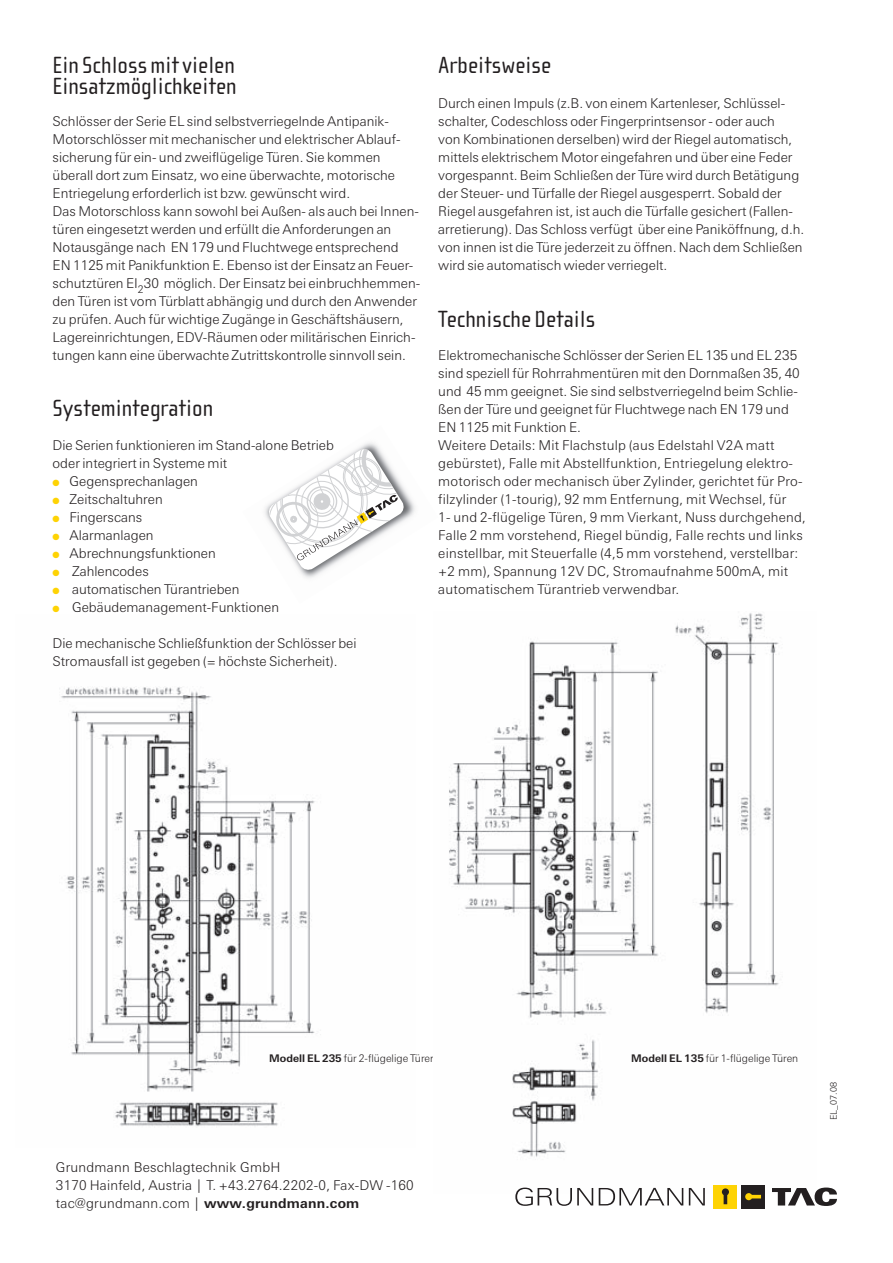
<style>
.page{position:relative;width:893px;height:1263px;background:#fff}
.page>*{position:absolute;margin:0;border:0;box-sizing:border-box;transform-origin:0 0}
.t1{font:24px/21px "Cholla Sans";color:#231f20}
.t2{font:300 13.5px/18px "Linotype Univers Basic";color:#231f20}
.t3{font:300 10.5px "Linotype Univers Basic";color:#231f20}
.t4{font:300 9px "Linotype Univers Basic";color:#231f20}
.s1{color:#fed304}
.s2{font-weight:700}
</style>
<div class="page">
<img style="left:59px;top:687px;width:262px;height:439px">
<img style="left:449px;top:613px;width:330px;height:581px">
<svg style="left:265px;top:442px;width:150px;height:136px"></svg>
<svg style="left:515px;top:1188px;width:189px;height:18px"></svg>
<div style="left:741px;top:1185px;width:24px;height:23px;background:#231f20"></div>
<svg style="left:745px;top:1193px;width:16px;height:7px"></svg>
<div style="left:713px;top:1185px;width:24px;height:23px;background:#fed304"></div>
<svg style="left:721px;top:1188px;width:8px;height:16px"></svg>
<svg style="left:772px;top:1188px;width:65px;height:18px"></svg>
<h1 class="t1" style="left:53px;top:57px;width:185px">Ein Schloss mit vielen<br>Einsatzmöglichkeiten</h1>
<p class="t2" style="left:53px;top:114px;width:369px">Schlösser der Serie EL sind selbstverriegelnde Antipanik-Motorschlösser mit mechanischer und elektrischer Ablauf&shy;sicherung für ein- und zweiflügelige Türen. Sie kommen überall dort zum Einsatz, wo eine überwachte, motorische Entriegelung erforderlich ist bzw. gewünscht wird.<br>Das Motorschloss kann sowohl bei Außen- als auch bei Innen&shy;türen eingesetzt werden und erfüllt die Anforderungen an Notausgänge nach EN 179 und Fluchtwege entsprechend<br>EN 1125 mit Panikfunktion E. Ebenso ist der Einsatz an Feuer&shy;schutztüren EI<sub>2</sub>30 möglich. Der Einsatz bei einbruchhemmen&shy;den Türen ist vom Türblatt abhängig und durch den Anwender zu prüfen. Auch für wichtige Zugänge in Geschäftshäusern, Lagereinrichtungen, EDV-Räumen oder militärischen Einrich&shy;tungen kann eine überwachte Zutrittskontrolle sinnvoll sein.</p>
<h1 class="t1" style="left:53px;top:399px;width:162px">Systemintegration</h1>
<p class="t2" style="left:53px;top:438px;width:283px">Die Serien funktionieren im Stand-alone Betrieb oder integriert in Systeme mit</p>
<p class="t2" style="left:53px;top:474px;width:147px"><span class="s1">●</span> Gegensprechanlagen</p>
<p class="t2" style="left:53px;top:492px;width:112px"><span class="s1">●</span> Zeitschaltuhren</p>
<p class="t2" style="left:53px;top:510px;width:91px"><span class="s1">●</span> Fingerscans</p>
<p class="t2" style="left:53px;top:528px;width:102px"><span class="s1">●</span> Alarmanlagen</p>
<p class="t2" style="left:53px;top:546px;width:165px"><span class="s1">●</span> Abrechnungsfunktionen</p>
<p class="t2" style="left:53px;top:564px;width:98px"><span class="s1">●</span> Zahlencodes</p>
<p class="t2" style="left:53px;top:582px;width:188px"><span class="s1">●</span> automatischen Türantrieben</p>
<p class="t2" style="left:53px;top:600px;width:228px"><span class="s1">●</span> Gebäudemanagement-Funktionen</p>
<p class="t2" style="left:53px;top:636px;width:305px">Die mechanische Schließfunktion der Schlösser bei<br>Stromausfall ist gegeben (= höchste Sicherheit).</p>
<h1 class="t1" style="left:438px;top:57px;width:114px">Arbeitsweise</h1>
<p class="t2" style="left:438px;top:96px;width:367px">Durch einen Impuls (z.B. von einem Kartenleser, Schlüssel&shy;schalter, Codeschloss oder Fingerprintsensor - oder auch<br>von Kombinationen derselben) wird der Riegel automatisch, mittels elektrischem Motor eingefahren und über eine Feder vorgespannt. Beim Schließen der Türe wird durch Betätigung der Steuer- und Türfalle der Riegel ausgesperrt. Sobald der Riegel ausgefahren ist, ist auch die Türfalle gesichert (Fallen&shy;arretierung). Das Schloss verfügt über eine Paniköffnung, d.h. von innen ist die Türe jederzeit zu öffnen. Nach dem Schließen wird sie automatisch wieder verriegelt.</p>
<h1 class="t1" style="left:438px;top:311px;width:159px">Technische Details</h1>
<p class="t2" style="left:438px;top:348px;width:369px">Elektromechanische Schlösser der Serien EL 135 und EL 235 sind speziell für Rohrrahmentüren mit den Dornmaßen 35, 40 und 45 mm geeignet. Sie sind selbstverriegelnd beim Schlie&shy;ßen der Türe und geeignet für Fluchtwege nach EN 179 und EN 1125 mit Funktion E.<br>Weitere Details: Mit Flachstulp (aus Edelstahl V2A matt gebürstet), Falle mit Abstellfunktion, Entriegelung elektro&shy;motorisch oder mechanisch über Zylinder, gerichtet für Pro&shy;filzylinder (1-tourig), 92 mm Entfernung, mit Wechsel, für<br>1- und 2-flügelige Türen, 9 mm Vierkant, Nuss durchgehend, Falle 2 mm vorstehend, Riegel bündig, Falle rechts und links einstellbar, mit Steuerfalle (4,5 mm vorstehend, verstellbar: +2 mm), Spannung 12V DC, Stromaufnahme 500mA, mit automatischem Türantrieb verwendbar.</p>
<p class="t3" style="left:269px;top:1054px;width:168px"><span class="s2">Modell EL 235</span> für 2-flügelige Türen</p>
<p class="t3" style="left:631px;top:1054px;width:168px"><span class="s2">Modell EL 135</span> für 1-flügelige Türen</p>
<p class="t2" style="left:56px;top:1160px;width:359px">Grundmann Beschlagtechnik GmbH<br>3170 Hainfeld, Austria | T. +43.2764.2202-0, Fax-DW -160 tac@grundmann.com | <span class="s2">www.grundmann.com</span></p>
<p class="t4" style="left:830px;top:1120px;width:40px;rotate:-90deg">EL_07.08</p>
</div>
